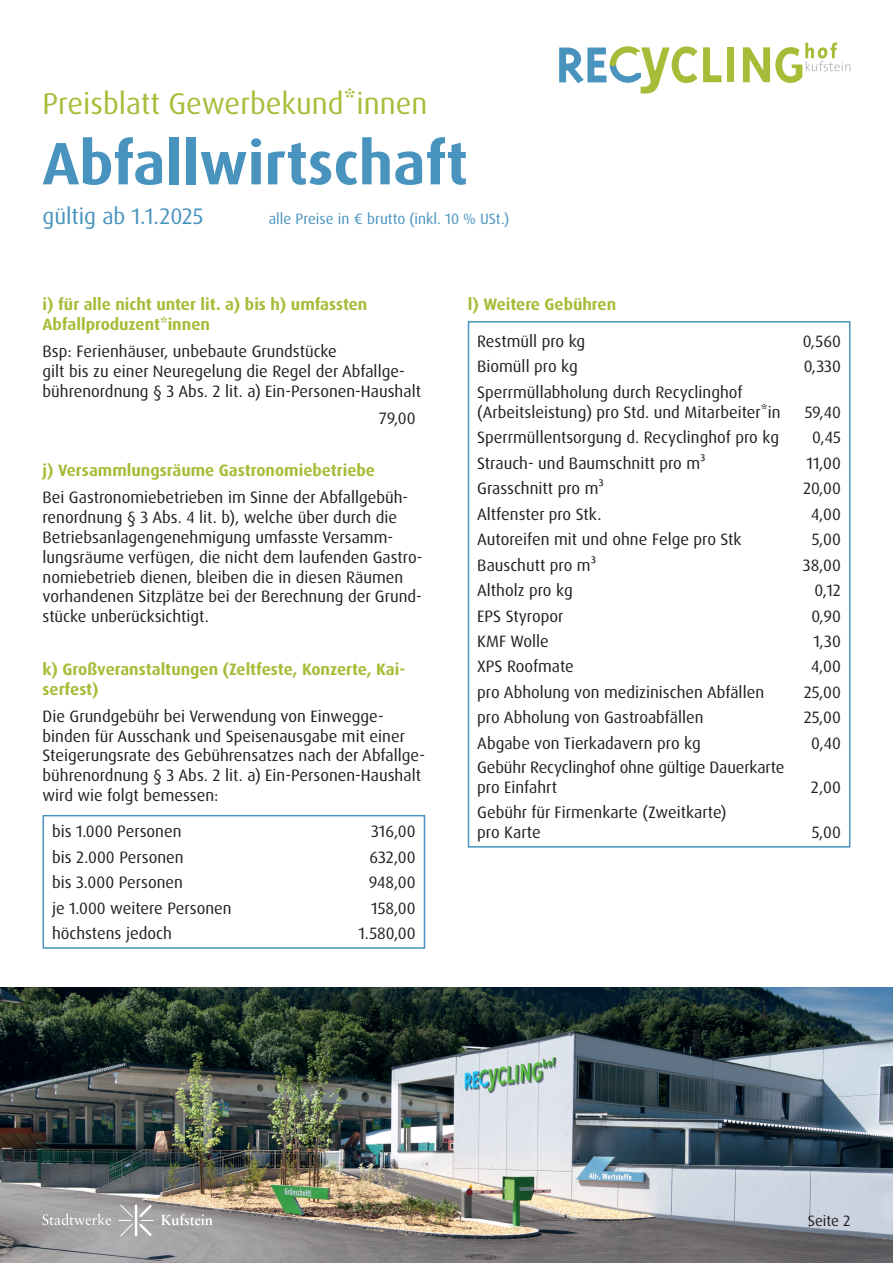
<style>
.page{position:relative;width:893px;height:1263px;background:#fff}
.page>*{position:absolute;margin:0;border:0;box-sizing:border-box;transform-origin:0 0}
.t1{font:700 60px "Dax Pro";color:#4894be}
.t2{font:30px "Dax Pro";color:#a7bd39}
.t3{font:22.5px "Dax Pro";color:#4894be}
.t4{font:16.5px/19.8px "Dax Pro";color:#231f20}
.t5{font:700 16.5px/19.8px "Dax Pro";color:#a7bd39}
.t6{font:15px "Dax Pro";color:#4894be}
.t7{font:15px "Dax Pro";color:#231f20}
</style>
<div class="page">
<svg style="left:703px;top:47px;width:19px;height:35px"></svg>
<div style="left:727px;top:47px;width:7px;height:35px;background:#a7bd39"></div>
<svg style="left:559px;top:46px;width:138px;height:48px"></svg>
<svg style="left:743px;top:43px;width:107px;height:40px"></svg>
<div style="left:43px;top:815px;width:382px;height:134px;background:#fff;border:2px solid #4894be"></div>
<img style="left:0;top:987px;width:893px;height:276px">
<svg style="left:43px;top:1213px;width:68px;height:12px"></svg>
<svg style="left:161px;top:1214px;width:52px;height:11px"></svg>
<svg style="left:118px;top:1204px;width:36px;height:32px"></svg>
<hr style="left:135px;top:1205px;width:2px;height:30px;background:#fff">
<div style="left:468px;top:321px;width:382px;height:527px;border:2px solid #4894be"></div>
<p class="t2" style="left:43px;top:85px;width:387px">Preisblatt Gewerbekund*innen</p>
<p class="t1" style="left:43px;top:124px;width:427px">Abfallwirtschaft</p>
<p class="t3" style="left:43px;top:201px;width:162px">gültig ab 1.1.2025</p>
<p class="t6" style="left:269px;top:209px;width:242px">alle Preise in € brutto (inkl. 10 % USt.)</p>
<p class="t5" style="left:43px;top:294px;width:326px">i) für alle nicht unter lit. a) bis h) umfassten</p>
<p class="t5" style="left:43px;top:314px;width:169px">Abfallproduzent*innen</p>
<p class="t4" style="left:43px;top:342px;width:296px">Bsp: Ferienhäuser, unbebaute Grundstücke</p>
<p class="t4" style="left:43px;top:361px;width:380px">gilt bis zu einer Neuregelung die Regel der Abfallge&shy;bührenordnung § 3 Abs. 2 lit. a) Ein-Personen-Haushalt</p>
<p class="t4" style="left:379px;top:408px;width:38px">79,00</p>
<p class="t5" style="left:43px;top:460px;width:334px">j) Versammlungsräume Gastronomiebetriebe</p>
<p class="t4" style="left:43px;top:488px;width:382px">Bei Gastronomiebetrieben im Sinne der Abfallgebüh&shy;renordnung § 3 Abs. 4 lit. b), welche über durch die Betriebsanlagengenehmigung umfasste Versamm&shy;lungsräume verfügen, die nicht dem laufenden Gastro&shy;nomiebetrieb dienen, bleiben die in diesen Räumen vorhandenen Sitzplätze bei der Berechnung der Grund&shy;stücke unberücksichtigt.</p>
<p class="t5" style="left:43px;top:659px;width:364px">k) Großveranstaltungen (Zeltfeste, Konzerte, Kai&shy;serfest)</p>
<p class="t4" style="left:43px;top:706px;width:384px">Die Grundgebühr bei Verwendung von Einwegge&shy;binden für Ausschank und Speisenausgabe mit einer Steigerungsrate des Gebührensatzes nach der Abfallge&shy;bührenordnung § 3 Abs. 2 lit. a) Ein-Personen-Haushalt wird wie folgt bemessen:</p>
<p class="t4" style="left:52px;top:822px;width:131px">bis 1.000 Personen</p>
<p class="t4" style="left:52px;top:847px;width:133px">bis 2.000 Personen</p>
<p class="t4" style="left:52px;top:873px;width:133px">bis 3.000 Personen</p>
<p class="t4" style="left:52px;top:898px;width:181px">je 1.000 weitere Personen</p>
<p class="t4" style="left:52px;top:924px;width:121px">höchstens jedoch</p>
<p class="t4" style="left:371px;top:822px;width:46px">316,00</p>
<p class="t4" style="left:370px;top:847px;width:48px">632,00</p>
<p class="t4" style="left:369px;top:873px;width:48px">948,00</p>
<p class="t4" style="left:371px;top:898px;width:46px">158,00</p>
<p class="t4" style="left:358px;top:924px;width:59px">1.580,00</p>
<p class="t5" style="left:468px;top:294px;width:150px">l) Weitere Gebühren</p>
<p class="t4" style="left:477px;top:331px;width:110px">Restmüll pro kg</p>
<p class="t4" style="left:477px;top:357px;width:102px">Biomüll pro kg</p>
<p class="t4" style="left:477px;top:382px;width:267px">Sperrmüllabholung durch Recyclinghof</p>
<p class="t4" style="left:477px;top:402px;width:305px">(Arbeitsleistung) pro Std. und Mitarbeiter*in</p>
<p class="t4" style="left:477px;top:428px;width:303px">Sperrmüllentsorgung d. Recyclinghof pro kg</p>
<p class="t4" style="left:477px;top:453px;width:230px">Strauch- und Baumschnitt pro m³</p>
<p class="t4" style="left:477px;top:478px;width:128px">Grasschnitt pro m³</p>
<p class="t4" style="left:477px;top:504px;width:126px">Altfenster pro Stk.</p>
<p class="t4" style="left:477px;top:529px;width:266px">Autoreifen mit und ohne Felge pro Stk</p>
<p class="t4" style="left:477px;top:555px;width:121px">Bauschutt pro m³</p>
<p class="t4" style="left:477px;top:580px;width:97px">Altholz pro kg</p>
<p class="t4" style="left:477px;top:606px;width:88px">EPS Styropor</p>
<p class="t4" style="left:477px;top:631px;width:73px">KMF Wolle</p>
<p class="t4" style="left:477px;top:657px;width:98px">XPS Roofmate</p>
<p class="t4" style="left:477px;top:682px;width:288px">pro Abholung von medizinischen Abfällen</p>
<p class="t4" style="left:477px;top:708px;width:228px">pro Abholung von Gastroabfällen</p>
<p class="t4" style="left:477px;top:733px;width:225px">Abgabe von Tierkadavern pro kg</p>
<p class="t4" style="left:477px;top:757px;width:309px">Gebühr Recyclinghof ohne gültige Dauerkarte pro Einfahrt</p>
<p class="t4" style="left:477px;top:803px;width:251px">Gebühr für Firmenkarte (Zweitkarte)</p>
<p class="t4" style="left:477px;top:823px;width:65px">pro Karte</p>
<p class="t4" style="left:803px;top:331px;width:40px">0,560</p>
<p class="t4" style="left:804px;top:357px;width:39px">0,330</p>
<p class="t4" style="left:805px;top:402px;width:38px">59,40</p>
<p class="t4" style="left:812px;top:428px;width:30px">0,45</p>
<p class="t4" style="left:806px;top:453px;width:36px">11,00</p>
<p class="t4" style="left:803px;top:478px;width:39px">20,00</p>
<p class="t4" style="left:811px;top:504px;width:31px">4,00</p>
<p class="t4" style="left:812px;top:530px;width:31px">5,00</p>
<p class="t4" style="left:803px;top:555px;width:40px">38,00</p>
<p class="t4" style="left:814px;top:580px;width:28px">0,12</p>
<p class="t4" style="left:811px;top:606px;width:31px">0,90</p>
<p class="t4" style="left:813px;top:631px;width:29px">1,30</p>
<p class="t4" style="left:811px;top:657px;width:31px">4,00</p>
<p class="t4" style="left:804px;top:682px;width:39px">25,00</p>
<p class="t4" style="left:804px;top:708px;width:39px">25,00</p>
<p class="t4" style="left:811px;top:733px;width:31px">0,40</p>
<p class="t4" style="left:811px;top:777px;width:31px">2,00</p>
<p class="t4" style="left:812px;top:823px;width:31px">5,00</p>
<p class="t7" style="left:808px;top:1211px;width:44px">Seite 2</p>
</div>
